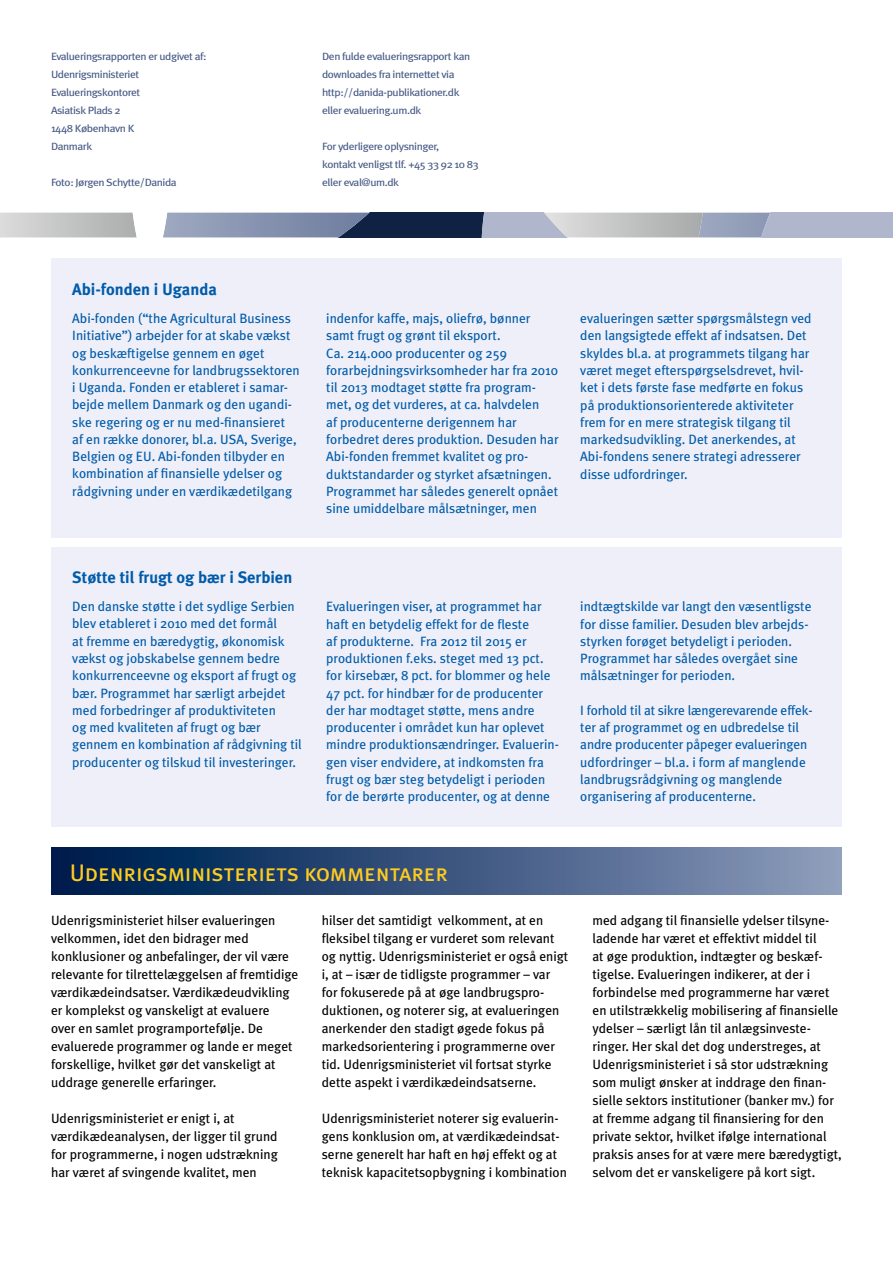
<style>
.page{position:relative;width:893px;height:1263px;background:#fff}
.page>*{position:absolute;margin:0;border:0;box-sizing:border-box;transform-origin:0 0}
.t1{font:24px "Meta Plus Book Caps";letter-spacing:-.01em;color:#ffcb1f}
.t2{font:700 16.5px "Meta Plus";color:#005baa}
.t3{font:13.5px/17.2px "Meta Plus";color:#005baa}
.t4{font:13.5px/18px "Meta Plus";color:#000}
.t5{font:10.5px/18px "Meta Plus";letter-spacing:-.04em;color:#475a84;scale:1.1 1}
</style>
<div class="page">
<svg style="left:0;top:213px;width:893px;height:24px;background:#969eb0"></svg>
<div style="left:51px;top:848px;width:791px;height:46px;background:linear-gradient(to right,#001648,#8c9aba)"></div>
<div style="left:51px;top:547px;width:791px;height:280px;background:#eeeff8"></div>
<div style="left:51px;top:259px;width:791px;height:279px;background:#eeeff8"></div>
<p class="t5" style="left:51px;top:47px;width:143px">Evalueringsrapporten er udgivet af:<br>Udenrigsministeriet<br>Evalueringskontoret<br>Asiatisk Plads 2<br>1448 København K<br>Danmark</p>
<p class="t5" style="left:51px;top:173px;width:116px">Foto: Jørgen Schytte/Danida</p>
<p class="t2" style="left:72px;top:279px;width:146px">Abi-fonden i Uganda</p>
<p class="t5" style="left:322px;top:47px;width:136px">Den fulde evalueringsrapport kan downloades fra internettet via http://danida-publikationer.dk eller evaluering.um.dk</p>
<p class="t5" style="left:322px;top:137px;width:144px">For yderligere oplysninger,<br>kontakt venligst tlf. +45 33 92 10 83 eller eval@um.dk</p>
<p class="t3" style="left:72px;top:310px;width:229px">Abi-fonden (“the Agricultural Business<br>I nitiative”) arbejder for at skabe vækst og beskæftigelse gennem en øget konkurrenceevne for landbrugssektoren i Uganda. Fonden er etableret i samar&shy;bejde mellem Danmark og den ugandi&shy;ske regering og er nu med-finansieret<br>af en række donorer, bl.a. USA, Sverige, Belgien og EU . Abi-fonden tilbyder en kombination af finansielle ydelser og rådgivning under en værdikædetilgang</p>
<p class="t3" style="left:326px;top:310px;width:234px">indenfor kaffe, majs, oliefrø, bønner samt frugt og grønt til eksport.<br>Ca. 214.000 producenter og 259 forarbejdningsvirksomheder har fra 2010 til 2013 modtaget støtte fra program&shy;met, og det vurderes, at ca. halvdelen<br>af producenterne derigennem har forbedret deres produktion. Desuden har Abi-fonden fremmet kvalitet og pro&shy;duktstandarder og styrket afsætningen.<br>Programmet har således generelt opnået sine umiddelbare målsætninger, men</p>
<p class="t3" style="left:580px;top:310px;width:233px">evalueringen sætter spørgsmålstegn ved den langsigtede effekt af indsatsen. Det skyldes bl.a. at programmets tilgang har været meget efterspørgselsdrevet, hvil&shy;ket i dets første fase medførte en fokus på produktionsorienterede aktiviteter frem for en mere strategisk tilgang til markedsudvikling. Det anerkendes, at Abi-fondens senere strategi adresserer disse udfordringer.</p>
<p class="t2" style="left:72px;top:567px;width:222px">Støtte til frugt og bær i Serbien</p>
<p class="t3" style="left:72px;top:598px;width:231px">Den danske støtte i det sydlige Serbien blev etableret i 2010 med det formål<br>at fremme en bæredygtig, økonomisk vækst og jobskabelse gennem bedre konkurrenceevne og eksport af frugt og bær. Programmet har særligt arbejdet med forbedringer af produktiviteten<br>og med kvaliteten af frugt og bær gennem en kombination af rådgivning til producenter og tilskud til investeringer.</p>
<p class="t3" style="left:326px;top:598px;width:234px">Evalueringen viser, at programmet har haft en betydelig effekt for de fleste<br>af produkterne. Fra 2012 til 2015 er produktionen f.eks. steget med 13 pct. for kirsebær, 8 pct. for blommer og hele 47 pct. for hindbær for de producenter der har modtaget støtte, mens andre producenter i området kun har oplevet mindre produktionsændringer. Evaluerin&shy;gen viser endvidere, at indkomsten fra frugt og bær steg betydeligt i perioden for de berørte producenter, og at denne</p>
<p class="t3" style="left:580px;top:598px;width:233px">indtægtskilde var langt den væsentligste for disse familier. Desuden blev arbejds&shy;styrken forøget betydeligt i perioden.<br>Programmet har således overgået sine målsætninger for perioden.</p>
<p class="t3" style="left:580px;top:701px;width:234px">I forhold til at sikre længerevarende effek&shy;ter af programmet og en udbredelse til andre producenter påpeger evalueringen udfordringer – bl.a. i form af manglende landbrugsrådgivning og manglende organisering af producenterne.</p>
<h1 class="t1" style="left:70px;top:859px;width:380px">Udenrigsministeriets kommentarer</h1>
<p class="t4" style="left:51px;top:911px;width:249px">Udenrigsministeriet hilser evalueringen velkommen, idet den bidrager med konklusioner og anbefalinger, der vil være relevante for tilrettelæggelsen af fremtidige værdikædeindsatser. Værdikædeudvikling er komplekst og vanskeligt at evaluere<br>over en samlet programportefølje. De evaluerede programmer og lande er meget forskellige, hvilket gør det vanskeligt at uddrage generelle erfaringer.</p>
<p class="t4" style="left:51px;top:1109px;width:228px">Udenrigsministeriet er enigt i, at værdikædeanalysen, der ligger til grund for programmerne, i nogen udstrækning har været af svingende kvalitet, men</p>
<p class="t4" style="left:322px;top:911px;width:248px">hilser det samtidigt velkomment, at en fleksibel tilgang er vurderet som relevant og nyttig. U denrigsministeriet er også enigt i, at – især de tidligste programmer – var for fokuserede på at øge landbrugspro&shy;duktionen, og noterer sig, at evalueringen anerkender den stadigt øgede fokus på markedsorientering i programmerne over tid. U denrigsministeriet vil fortsat styrke dette aspekt i værdikædeindsatserne.</p>
<p class="t4" style="left:322px;top:1109px;width:247px">Udenrigsministeriet noterer sig evaluerin&shy;gens konklusion om, at værdikædeindsat&shy;serne generelt har haft en høj effekt og at teknisk kapacitetsopbygning i kombination</p>
<p class="t4" style="left:592px;top:911px;width:251px">med adgang til finansielle ydelser tilsyne&shy;ladende har været et effektivt middel til<br>at øge produktion, indtægter og beskæf&shy;tigelse. Evalueringen indikerer, at der i forbindelse med programmerne har været en utilstrækkelig mobilisering af finansielle ydelser – særligt lån til anlægsinveste&shy;ringer. Her skal det dog understreges, at Udenrigsministeriet i så stor udstrækning som muligt ønsker at inddrage den finan&shy;sielle sektors institutioner (banker mv.) for at fremme adgang til finansiering for den private sektor, hvilket ifølge international praksis anses for at være mere bæredygtigt, selvom det er vanskeligere på kort sigt.</p>
</div>
